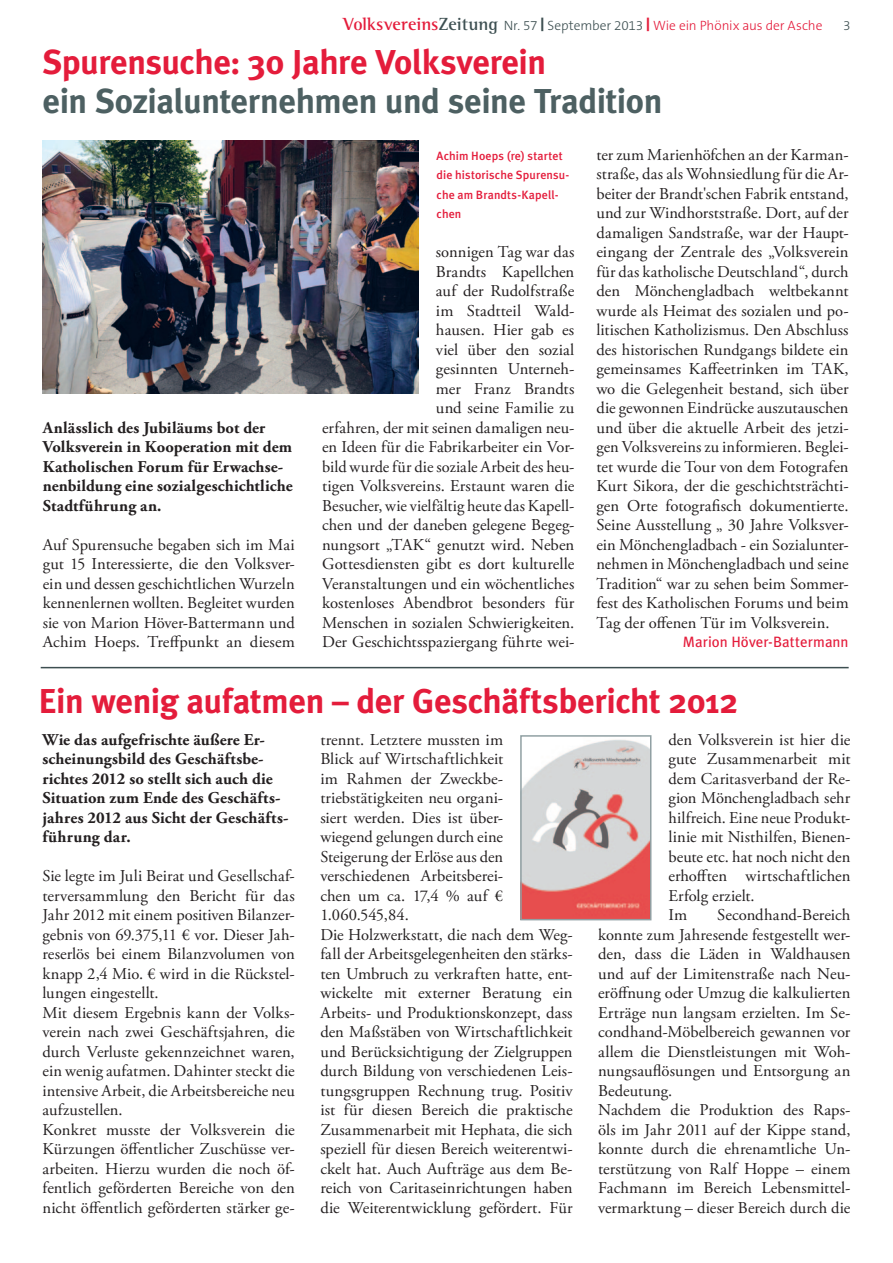
<style>
.page{position:relative;width:893px;height:1263px;background:#fff}
.page>*{position:absolute;margin:0;border:0;box-sizing:border-box;transform-origin:0 0}
.t1{font:700 34.5px "Meta Plus";letter-spacing:-.01em;color:#e41c3b}
.t2{font:700 34.5px "Meta Plus";letter-spacing:-.015em;color:#4d6062}
.t3{font:16.5px/19.5px "Adobe Garamond Pro";letter-spacing:.005em;color:#231f20}
.t4{font:700 16.5px/19.5px "Adobe Garamond Pro";letter-spacing:.01em;color:#231f20}
.t5{font:15px "Meta Plus";letter-spacing:.005em;color:#e41c3b}
.t6{font:300 13.5px "The Sans B3";letter-spacing:-.01em;color:#e41c3b}
.t7{font:500 12px/19.5px "Meta Plus";letter-spacing:.01em;color:#e41c3b}
.s1{font-family:"Rotis Semi Serif";font-weight:700;font-size:18px}
.s2{font-family:"Rotis Semi Serif";font-weight:700;font-size:18px;color:#3d4f51}
.s3{color:#3d4f51}
.s4{font-family:"The Sans B9";font-weight:900;color:#3d4f51}
.s5{font-family:"The Sans B9";font-weight:900}
</style>
<div class="page">
<img style="left:43px;top:140px;width:376px;height:254px">
<img style="left:523px;top:739px;width:125px;height:178px">
<div style="left:520px;top:735px;width:131px;height:185px;border:2px solid #90a0a3"></div>
<hr style="left:41px;top:667px;width:808px;height:1px;background:#3d4f51">
<p class="t6" style="left:343px;top:18px;width:509px"><span class="s1">Volksvereins</span><span class="s2">Zeitung</span> <span class="s3">Nr. 57</span> <span class="s4">|</span> <span class="s3">September 2013</span> <span class="s5">|</span> Wie ein Phönix aus der Asche <span class="s3">3</span></p>
<h1 class="t1" style="left:43px;top:42px;width:505px">Spurensuche: 30 Jahre Volksverein</h1>
<h1 class="t2" style="left:43px;top:81px;width:621px">ein Sozialunternehmen und seine Tradition</h1>
<p class="t4" style="left:43px;top:418px;width:251px">Anlässlich des Jubiläums bot der<br>Volksverein in Kooperation mit dem<br>Katholischen Forum für Erwachse&shy;nenbildung eine sozialgeschichtliche<br>Stadtführung an.</p>
<p class="t3" style="left:43px;top:535px;width:254px;text-align:justify">Auf Spurensuche begaben sich im Mai gut 15 Interessierte, die den Volksver&shy;ein und dessen geschichtlichen Wurzeln kennenlernen wollten. Begleitet wurden sie von Marion Höver-Battermann und Achim Hoeps. Treffpunkt an diesem</p>
<p class="t7" style="left:437px;top:146px;width:134px">Achim Hoeps (re) startet die historische Spurensu&shy;che am Brandts-Kapell&shy;chen</p>
<p class="t3" style="left:322px;top:243px;width:254px;text-align:right">sonnigen Tag war das<br>Brandts Kapellchen<br>auf der Rudolfstraße<br>im Stadtteil Wald-<br>hausen. Hier gab es<br>viel über den sozial<br>gesinnten Unterneh-<br>mer Franz Brandts<br>und seine Familie zu<br>erfahren, der mit seinen damaligen neu&shy;en Ideen für die Fabrikarbeiter ein Vor&shy;bild wurde für die soziale Arbeit des heu&shy;tigen Volksvereins. Erstaunt waren die<br>Besucher, wie vielfältig heute das Kapell&shy;chen und der daneben gelegene Begeg&shy;nungsort „TAK“ genutzt wird. Neben<br>Gottesdiensten gibt es dort kulturelle<br>Veranstaltungen und ein wöchentliches kostenloses Abendbrot besonders für<br>Menschen in sozialen Schwierigkeiten.<br>Der Geschichtsspaziergang führte wei-</p>
<p class="t3" style="left:596px;top:145px;width:254px;text-align:justify">ter zum Marienhöfchen an der Karman&shy;straße, das als Wohnsiedlung für die Ar&shy;beiter der Brandt'schen Fabrik entstand, und zur Windhorststraße. Dort, auf der damaligen Sandstraße, war der Haupt&shy;eingang der Zentrale des „Volksverein für das katholische Deutschland“, durch den Mönchengladbach weltbekannt wurde als Heimat des sozialen und po&shy;litischen Katholizismus. Den Abschluss des historischen Rundgangs bildete ein gemeinsames Kaffeetrinken im TAK, wo die Gelegenheit bestand, sich über die gewonnen Eindrücke auszutauschen und über die aktuelle Arbeit des jetzi&shy;gen Volksvereins zu informieren. Beglei&shy;tet wurde die Tour von dem Fotografen Kurt Sikora, der die geschichtsträchti&shy;gen Orte fotografisch dokumentierte.<br>Seine Ausstellung „ 30 Jahre Volksver&shy;ein Mönchengladbach - ein Sozialunter&shy;nehmen in Mönchengladbach und seine Tradition“ war zu sehen beim Sommer&shy;fest des Katholischen Forums und beim Tag der offenen Tür im Volksverein.</p>
<p class="t5" style="left:683px;top:633px;width:167px">Marion Höver-Battermann</p>
<h1 class="t1" style="left:39px;top:681px;width:701px">Ein wenig aufatmen – der Geschäftsbericht 2012</h1>
<p class="t4" style="left:43px;top:730px;width:248px">Wie das aufgefrischte äußere Er&shy;scheinungsbild des Geschäftsbe&shy;richtes 2012 so stellt sich auch die<br>Situation zum Ende des Geschäfts&shy;jahres 2012 aus Sicht der Geschäfts&shy;führung dar.</p>
<p class="t3" style="left:43px;top:867px;width:254px">Sie legte im Juli Beirat und Gesellschaf&shy;terversammlung den Bericht für das Jahr 2012 mit einem positiven Bilanzer&shy;gebnis von 69.375,11 € vor. Dieser Jah&shy;reserlös bei einem Bilanzvolumen von knapp 2,4 Mio. € wird in die Rückstel&shy;lungen eingestellt.<br>Mit diesem Ergebnis kann der Volks&shy;verein nach zwei Geschäftsjahren, die durch Verluste gekennzeichnet waren, ein wenig aufatmen. Dahinter steckt die intensive Arbeit, die Arbeitsbereiche neu aufzustellen.<br>Konkret musste der Volksverein die Kürzungen öffentlicher Zuschüsse ver&shy;arbeiten. Hierzu wurden die noch öf&shy;fentlich geförderten Bereiche von den nicht öffentlich geförderten stärker ge-</p>
<p class="t3" style="left:320px;top:730px;width:254px">trennt. Letztere mussten im<br>Blick auf Wirtschaftlichkeit<br>im Rahmen der Zweckbe&shy;triebstätigkeiten neu organi-<br>siert werden. Dies ist über-<br>wiegend gelungen durch eine Steigerung der Erlöse aus den verschiedenen Arbeitsberei-<br>chen um ca. 17,4 % auf € 1.060.545,84.<br>Die Holzwerkstatt, die nach dem Weg&shy;fall der Arbeitsgelegenheiten den stärks&shy;ten Umbruch zu verkraften hatte, ent&shy;wickelte mit externer Beratung ein Arbeits- und Produktionskonzept, dass den Maßstäben von Wirtschaftlichkeit und Berücksichtigung der Zielgruppen durch Bildung von verschiedenen Leis&shy;tungsgruppen Rechnung trug. Positiv ist für diesen Bereich die praktische Zusammenarbeit mit Hephata, die sich speziell für diesen Bereich weiterentwi&shy;ckelt hat. Auch Aufträge aus dem Be&shy;reich von Caritaseinrichtungen haben die Weiterentwicklung gefördert. Für</p>
<p class="t3" style="left:668px;top:730px;width:183px">den Volksverein ist hier die gute Zusammenarbeit mit dem Caritasverband der Re&shy;gion Mönchengladbach sehr hilfreich. Eine neue Produkt&shy;linie mit Nisthilfen, Bienen&shy;beute etc. hat noch nicht den erhofften wirtschaftlichen<br>Erfolg erzielt.<br>Im</p>
<p class="t3" style="left:598px;top:906px;width:254px;text-indent:119px">Secondhand-Bereich konnte zum Jahresende festgestellt wer&shy;den, dass die Läden in Waldhausen und auf der Limitenstraße nach Neu&shy;eröffnung oder Umzug die kalkulierten Erträge nun langsam erzielten. Im Se&shy;condhand-Möbelbereich gewannen vor allem die Dienstleistungen mit Woh&shy;nungsauflösungen und Entsorgung an Bedeutung.<br>Nachdem die Produktion des Raps&shy;öls im Jahr 2011 auf der Kippe stand, konnte durch die ehrenamtliche Un&shy;terstützung von Ralf Hoppe – einem Fachmann im Bereich Lebensmittel&shy;vermarktung – dieser Bereich durch die</p>
</div>
